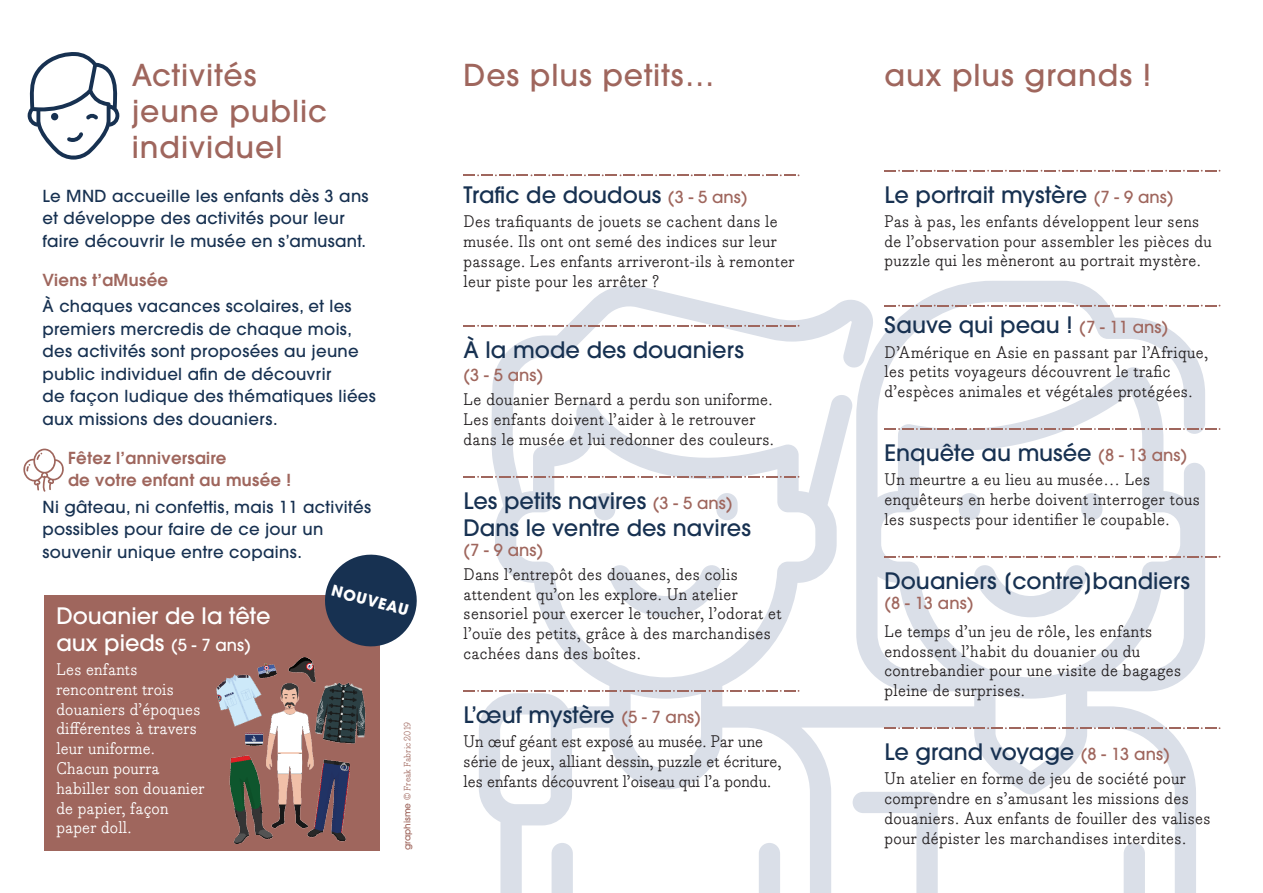
<style>
.page{position:relative;width:1263px;height:893px;background:#fff}
.page>*{position:absolute;margin:0;border:0;box-sizing:border-box;transform-origin:0 0}
.t1{font:500 30px/36px "ITC Avant Garde Std";letter-spacing:.03em;color:#9f665d}
.t2{font:500 22.5px/27px "ITC Avant Garde Std";color:#173151}
.t3{font:500 22.5px/27px "ITC Avant Garde Std";color:#fff}
.t4{font:16.5px/19.8px "Bodoni Egyptian Pro";letter-spacing:.02em;color:#231f20}
.t5{font:500 16.5px/22.5px "ITC Avant Garde Std";letter-spacing:.02em;color:#173151}
.t6{font:16.5px/19.8px "Bodoni Egyptian Pro";letter-spacing:.01em;color:#fff}
.t7{font:16.5px/19.8px "Bodoni Egyptian Pro";color:#231f20}
.t8{font:600 16.5px/22.5px "ITC Avant Garde Std";letter-spacing:.02em;color:#9f665d}
.t9{font:500 16.5px "ITC Avant Garde Std";color:#9f665d}
.t10{font:700 15px "ITC Avant Garde Std";color:#fff}
.t11{font:9px "Bodoni Egyptian Pro";color:#9f665d}
.s1{font-size:16.5px}
.s2{font-family:"ITC Avant Garde Std";font-weight:500}
.s3{font-size:16.5px;color:#9f665d}
</style>
<div class="page">
<svg style="left:479px;top:281px;width:726px;height:612px"></svg>
<svg style="left:463px;top:174px;width:336px;height:2px"></svg>
<svg style="left:463px;top:325px;width:336px;height:2px"></svg>
<svg style="left:463px;top:476px;width:336px;height:2px"></svg>
<svg style="left:463px;top:690px;width:336px;height:2px"></svg>
<svg style="left:884px;top:170px;width:336px;height:2px"></svg>
<svg style="left:884px;top:305px;width:336px;height:1px"></svg>
<svg style="left:884px;top:428px;width:336px;height:2px"></svg>
<svg style="left:884px;top:556px;width:336px;height:2px"></svg>
<svg style="left:884px;top:727px;width:336px;height:2px"></svg>
<svg style="left:28px;top:52px;width:91px;height:108px"></svg>
<div style="left:51px;top:113px;width:7px;height:7px;background:#173151;border-radius:50%"></div>
<svg style="left:23px;top:449px;width:41px;height:43px"></svg>
<div style="left:44px;top:595px;width:335px;height:255px;background:#9f665d"></div>
<svg style="left:325px;top:554px;width:92px;height:97px"></svg>
<img style="left:216px;top:657px;width:150px;height:187px">
<h1 class="t1" style="left:132px;top:57px;width:197px">Activités jeune public individuel</h1>
<h1 class="t1" style="left:463px;top:57px;width:253px">Des plus petits…</h1>
<h1 class="t1" style="left:884px;top:57px;width:268px">aux plus grands !</h1>
<p class="t5" style="left:43px;top:184px;width:328px">Le MND accueille les enfants dès 3 ans et développe des activités pour leur faire découvrir le musée en s’amusant.</p>
<p class="t8" style="left:43px;top:268px;width:127px">Viens t’aMusée</p>
<p class="t5" style="left:43px;top:295px;width:335px">À chaques vacances scolaires, et les premiers mercredis de chaque mois, des activités sont proposées au jeune public individuel afin de découvrir<br>de façon ludique des thématiques liées aux missions des douaniers.</p>
<p class="t8" style="left:68px;top:446px;width:224px">Fêtez l’anniversaire<br>de votre enfant au musée !</p>
<p class="t5" style="left:43px;top:495px;width:330px">Ni gâteau, ni confettis, mais 11 activités possibles pour faire de ce jour un souvenir unique entre copains.</p>
<h2 class="t3" style="left:56px;top:602px;width:216px">Douanier de la tête aux pieds <span class="s1">(5 - 7 ans)</span></h2>
<p class="t6" style="left:56px;top:660px;width:150px">Les enfants rencontrent trois douaniers d’époques différentes à travers leur uniforme.<br>Chacun pourra habiller son douanier de papier, façon paper doll.</p>
<p class="t10" style="left:334px;top:580px;width:81px;rotate:15deg">NOUVEAU</p>
<p class="t11" style="left:402px;top:850px;width:130px;rotate:-90deg"><span class="s2">graphisme</span> © Freak Fabric 2019</p>
<h2 class="t2" style="left:463px;top:181px;width:286px">Trafic de doudous <span class="s3">(3 - 5 ans)</span></h2>
<p class="t4" style="left:463px;top:212px;width:333px">Des trafiquants de jouets se cachent dans le musée. Ils ont ont semé des indices sur leur passage. Les enfants arriveront-ils à remonter leur piste pour les arrêter ?</p>
<h2 class="t2" style="left:463px;top:336px;width:282px">À la mode des douaniers</h2>
<p class="t9" style="left:463px;top:365px;width:81px">(3 - 5 ans)</p>
<p class="t4" style="left:463px;top:390px;width:312px">Le douanier Bernard a perdu son uniforme.<br>Les enfants doivent l’aider à le retrouver dans le musée et lui redonner des couleurs.</p>
<h2 class="t2" style="left:463px;top:487px;width:289px">Les petits navires <span class="s3">(3 - 5 ans)<br></span>Dans le ventre des navires</h2>
<p class="t9" style="left:463px;top:539px;width:81px">(7 - 9 ans)</p>
<p class="t4" style="left:463px;top:565px;width:320px">Dans l’entrepôt des douanes, des colis attendent qu’on les explore. Un atelier sensoriel pour exercer le toucher, l’odorat et l’ouïe des petits, grâce à des marchandises cachées dans des boîtes.</p>
<h2 class="t2" style="left:463px;top:701px;width:239px">L’œuf mystère <span class="s3">(5 - 7 ans)</span></h2>
<p class="t7" style="left:463px;top:732px;width:320px">Un œuf géant est exposé au musée. Par une série de jeux, alliant dessin, puzzle et écriture, les enfants découvrent l’oiseau qui l’a pondu.</p>
<h2 class="t2" style="left:884px;top:181px;width:291px">Le portrait mystère <span class="s3">(7 - 9 ans)</span></h2>
<p class="t4" style="left:884px;top:212px;width:329px">Pas à pas, les enfants développent leur sens de l’observation pour assembler les pièces du puzzle qui les mèneront au portrait mystère.</p>
<h2 class="t2" style="left:884px;top:312px;width:285px">Sauve qui peau ! <span class="s3">(7 - 11 ans)</span></h2>
<p class="t4" style="left:884px;top:343px;width:325px">D’Amérique en Asie en passant par l’Afrique, les petits voyageurs découvrent le trafic d’espèces animales et végétales protégées.</p>
<h2 class="t2" style="left:884px;top:439px;width:304px">Enquête au musée <span class="s3">(8 - 13 ans)</span></h2>
<p class="t4" style="left:884px;top:470px;width:317px">Un meurtre a eu lieu au musée… Les enquêteurs en herbe doivent interroger tous les suspects pour identifier le coupable.</p>
<h2 class="t2" style="left:884px;top:567px;width:307px">Douaniers [contre]bandiers</h2>
<p class="t9" style="left:884px;top:592px;width:90px">(8 - 13 ans)</p>
<p class="t4" style="left:884px;top:622px;width:298px">Le temps d’un jeu de rôle, les enfants endossent l’habit du douanier ou du contrebandier pour une visite de bagages pleine de surprises.</p>
<h2 class="t2" style="left:884px;top:738px;width:287px">Le grand voyage <span class="s3">(8 - 13 ans)</span></h2>
<p class="t4" style="left:884px;top:769px;width:328px">Un atelier en forme de jeu de société pour comprendre en s’amusant les missions des douaniers. Aux enfants de fouiller des valises pour dépister les marchandises interdites.</p>
</div>
